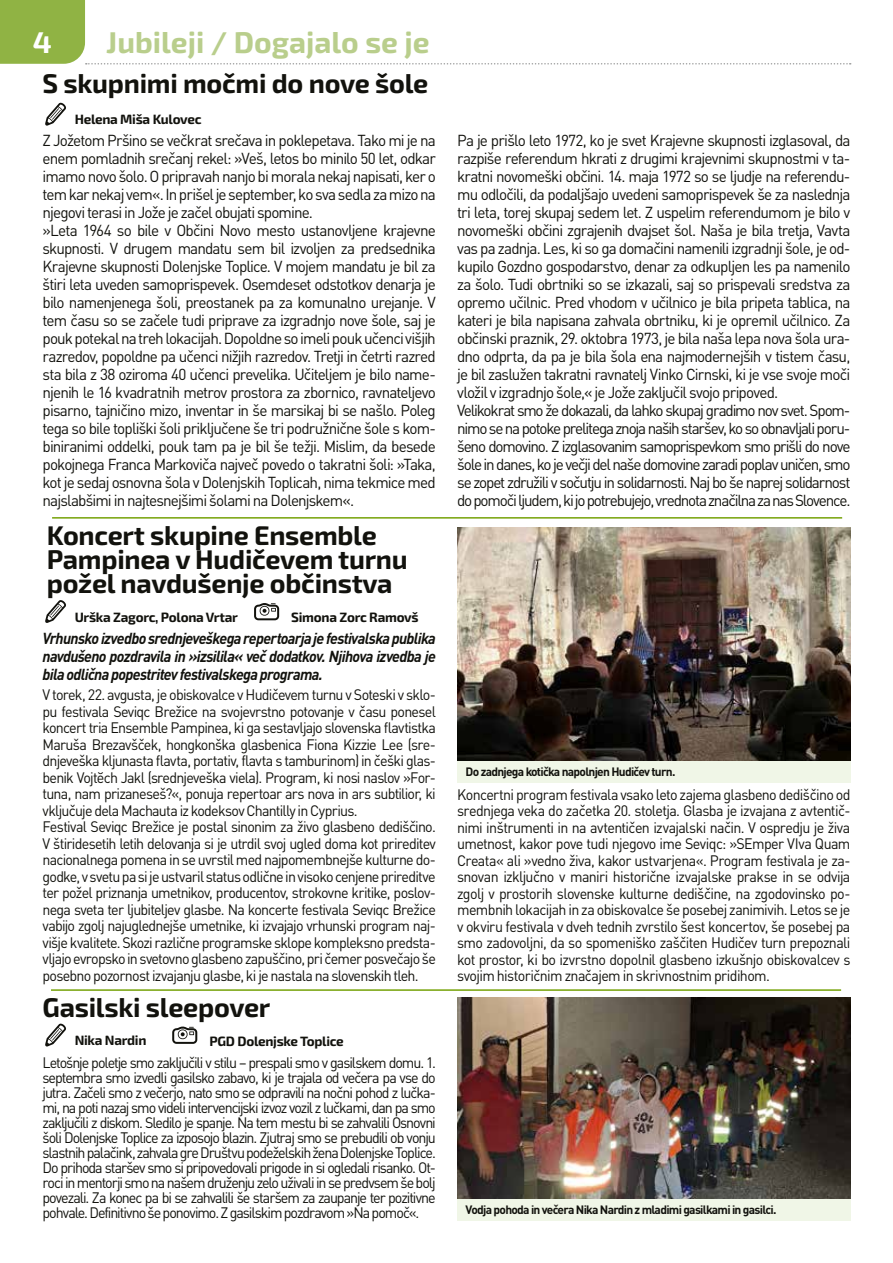
<style>
.page{position:relative;width:893px;height:1263px;background:#fff}
.page>*{position:absolute;margin:0;border:0;box-sizing:border-box;transform-origin:0 0}
.t1{font:700 30px "Exo 2";color:#b9ce8c}
.t2{font:700 30px "Exo 2";color:#fff}
.t3{font:700 27px/24px "Exo 2";letter-spacing:-.01em;color:#12120d}
.t4{font:15.75px/18px "DIN Pro";letter-spacing:-.055em;color:#12120d}
.t5{font:italic 700 15.75px/18px "DIN Pro";letter-spacing:-.045em;color:#12120d;text-align:justify;scale:.95 1}
.t6{font:15px/16.5px "DIN Pro";letter-spacing:-.055em;color:#12120d;text-align:justify;scale:.95 1}
.t7{font:700 13.5px "Exo 2";letter-spacing:-.02em;color:#12120d}
.t8{font:700 12px "DIN Pro";letter-spacing:-.06em;color:#12120d}
</style>
<div class="page">
<svg style="left:0;top:0;width:851px;height:65px"></svg>
<hr style="left:52px;top:517px;width:790px;height:2px;background:#75a208">
<svg style="left:45px;top:600px;width:21px;height:23px"></svg>
<img style="left:457px;top:998px;width:393px;height:201px">
<svg style="left:254px;top:603px;width:25px;height:17px"></svg>
<svg style="left:45px;top:102px;width:21px;height:24px"></svg>
<img style="left:457px;top:527px;width:393px;height:234px">
<div style="left:457px;top:761px;width:393px;height:21px;background:#f0f6e7"></div>
<hr style="left:51px;top:989px;width:790px;height:2px;background:#75a208">
<svg style="left:45px;top:1023px;width:21px;height:24px"></svg>
<svg style="left:172px;top:1026px;width:25px;height:18px"></svg>
<div style="left:457px;top:1199px;width:393px;height:21px;background:#f0f6e7"></div>
<h1 class="t2" style="left:33px;top:25px;width:21px">4</h1>
<h1 class="t1" style="left:106px;top:25px;width:325px">Jubileji / Dogajalo se je</h1>
<h2 class="t3" style="left:43px;top:72px;width:387px">S skupnimi močmi do nove šole</h2>
<p class="t7" style="left:75px;top:112px;width:128px">Helena Miša Kulovec</p>
<p class="t4" style="left:43px;top:129px;width:395px">Z Jožetom Pršino se večkrat srečava in poklepetava. Tako mi je na enem pomladnih srečanj rekel: »Veš, letos bo minilo 50 let, odkar imamo novo šolo. O pripravah nanjo bi morala nekaj napisati, ker o tem kar nekaj vem«. In prišel je september, ko sva sedla za mizo na njegovi terasi in Jože je začel obujati spomine.<br>»Leta 1964 so bile v Občini Novo mesto ustanovljene krajevne skupnosti. V drugem mandatu sem bil izvoljen za predsednika Krajevne skupnosti Dolenjske Toplice. V mojem mandatu je bil za štiri leta uveden samoprispevek. Osemdeset odstotkov denarja je bilo namenjenega šoli, preostanek pa za komunalno urejanje. V tem času so se začele tudi priprave za izgradnjo nove šole, saj je pouk potekal na treh lokacijah. Dopoldne so imeli pouk učenci višjih razredov, popoldne pa učenci nižjih razredov. Tretji in četrti razred sta bila z 38 oziroma 40 učenci prevelika. Učiteljem je bilo name&shy;njenih le 16 kvadratnih metrov prostora za zbornico, ravnateljevo pisarno, tajničino mizo, inventar in še marsikaj bi se našlo. Poleg tega so bile topliški šoli priključene še tri podružnične šole s kom&shy;biniranimi oddelki, pouk tam pa je bil še težji. Mislim, da besede pokojnega Franca Markoviča največ povedo o takratni šoli: »Taka, kot je sedaj osnovna šola v Dolenjskih Toplicah, nima tekmice med najslabšimi in najtesnejšimi šolami na Dolenjskem«.</p>
<p class="t4" style="left:457px;top:130px;width:395px">Pa je prišlo leto 1972, ko je svet Krajevne skupnosti izglasoval, da razpiše referendum hkrati z drugimi krajevnimi skupnostmi v ta&shy;kratni novomeški občini. 14. maja 1972 so se ljudje na referendu&shy;mu odločili, da podaljšajo uvedeni samoprispevek še za naslednja tri leta, torej skupaj sedem let. Z uspelim referendumom je bilo v novomeški občini zgrajenih dvajset šol. Naša je bila tretja, Vavta vas pa zadnja. Les, ki so ga domačini namenili izgradnji šole, je od&shy;kupilo Gozdno gospodarstvo, denar za odkupljen les pa namenilo za šolo. Tudi obrtniki so se izkazali, saj so prispevali sredstva za opremo učilnic. Pred vhodom v učilnico je bila pripeta tablica, na kateri je bila napisana zahvala obrtniku, ki je opremil učilnico. Za občinski praznik, 29. oktobra 1973, je bila naša lepa nova šola ura&shy;dno odprta, da pa je bila šola ena najmodernejših v tistem času, je bil zaslužen takratni ravnatelj Vinko Cirnski, ki je vse svoje moči vložil v izgradnjo šole,« je Jože zaključil svojo pripoved.<br>Velikokrat smo že dokazali, da lahko skupaj gradimo nov svet. Spom&shy;nimo se na potoke prelitega znoja naših staršev, ko so obnavljali poru&shy;šeno domovino. Z izglasovanim samoprispevkom smo prišli do nove šole in danes, ko je večji del naše domovine zaradi poplav uničen, smo se zopet združili v sočutju in solidarnosti. Naj bo še naprej solidarnost do pomoči ljudem, ki jo potrebujejo, vrednota značilna za nas Slovence.</p>
<h2 class="t3" style="left:47px;top:524px;width:362px">Koncert skupine Ensemble<br>Pampinea v Hudičevem turnu požel navdušenje občinstva</h2>
<p class="t7" style="left:75px;top:609px;width:165px">Urška Zagorc, Polona Vrtar</p>
<p class="t7" style="left:291px;top:609px;width:129px">Simona Zorc Ramovš</p>
<p class="t5" style="left:43px;top:627px;width:416px">Vrhunsko izvedbo srednjeveškega repertoarja je festivalska publika navdušeno pozdravila in »izsilila« več dodatkov. Njihova izvedba je bila odlična popestritev festivalskega programa.</p>
<p class="t6" style="left:43px;top:685px;width:416px;text-align:left">V torek, 22. avgusta, je obiskovalce v Hudičevem turnu v Soteski v sklo&shy;pu festivala Seviqc Brežice na svojevrstno potovanje v času ponesel koncert tria Ensemble Pampinea, ki ga sestavljajo slovenska flavtistka Maruša Brezavšček, hongkonška glasbenica Fiona Kizzie Lee (sre&shy;dnjeveška kljunasta flavta, portativ, flavta s tamburinom) in češki glas&shy;benik Vojtĕch Jakl (srednjeveška viela). Program, ki nosi naslov »For&shy;tuna, nam prizaneseš?«, ponuja repertoar ars nova in ars subtilior, ki vključuje dela Machauta iz kodeksov Chantilly in Cyprius.<br>Festival Seviqc Brežice je postal sinonim za živo glasbeno dediščino.<br>V štiridesetih letih delovanja si je utrdil svoj ugled doma kot prireditev nacionalnega pomena in se uvrstil med najpomembnejše kulturne do&shy;godke, v svetu pa si je ustvaril status odlične in visoko cenjene prireditve ter požel priznanja umetnikov, producentov, strokovne kritike, poslov&shy;nega sveta ter ljubiteljev glasbe. Na koncerte festivala Seviqc Brežice vabijo zgolj najuglednejše umetnike, ki izvajajo vrhunski program naj&shy;višje kvalitete. Skozi različne programske sklope kompleksno predsta&shy;vljajo evropsko in svetovno glasbeno zapuščino, pri čemer posvečajo še posebno pozornost izvajanju glasbe, ki je nastala na slovenskih tleh.</p>
<h2 class="t3" style="left:43px;top:996px;width:229px">Gasilski sleepover</h2>
<p class="t7" style="left:75px;top:1032px;width:73px">Nika Nardin</p>
<p class="t7" style="left:209px;top:1033px;width:136px">PGD Dolenjske Toplice</p>
<p class="t6" style="left:43px;top:1053px;width:416px;line-height:15px">Letošnje poletje smo zaključili v stilu – prespali smo v gasilskem domu. 1. septembra smo izvedli gasilsko zabavo, ki je trajala od večera pa vse do jutra. Začeli smo z večerjo, nato smo se odpravili na nočni pohod z lučka&shy;mi, na poti nazaj smo videli intervencijski izvoz vozil z lučkami, dan pa smo zaključili z diskom. Sledilo je spanje. Na tem mestu bi se zahvalili Osnovni šoli Dolenjske Toplice za izposojo blazin. Zjutraj smo se prebudili ob vonju slastnih palačink, zahvala gre Društvu podeželskih žena Dolenjske Toplice.<br>Do prihoda staršev smo si pripovedovali prigode in si ogledali risanko. Ot&shy;roci in mentorji smo na našem druženju zelo uživali in se predvsem še bolj povezali. Za konec pa bi se zahvalili še staršem za zaupanje ter pozitivne pohvale. Definitivno še ponovimo. Z gasilskim pozdravom »Na pomoč«.</p>
<p class="t8" style="left:466px;top:762px;width:211px">Do zadnjega kotička napolnjen Hudičev turn.</p>
<p class="t6" style="left:457px;top:785px;width:416px">Koncertni program festivala vsako leto zajema glasbeno dediščino od srednjega veka do začetka 20. stoletja. Glasba je izvajana z avtentič&shy;nimi inštrumenti in na avtentičen izvajalski način. V ospredju je živa umetnost, kakor pove tudi njegovo ime Seviqc: »SEmper VIva Quam Creata« ali »vedno živa, kakor ustvarjena«. Program festivala je za&shy;snovan izključno v maniri historične izvajalske prakse in se odvija zgolj v prostorih slovenske kulturne dediščine, na zgodovinsko po&shy;membnih lokacijah in za obiskovalce še posebej zanimivih. Letos se je v okviru festivala v dveh tednih zvrstilo šest koncertov, še posebej pa smo zadovoljni, da so spomeniško zaščiten Hudičev turn prepoznali kot prostor, ki bo izvrstno dopolnil glasbeno izkušnjo obiskovalcev s svojim historičnim značajem in skrivnostnim pridihom.</p>
<p class="t8" style="left:466px;top:1200px;width:312px">Vodja pohoda in večera Nika Nardin z mladimi gasilkami in gasilci.</p>
</div>
